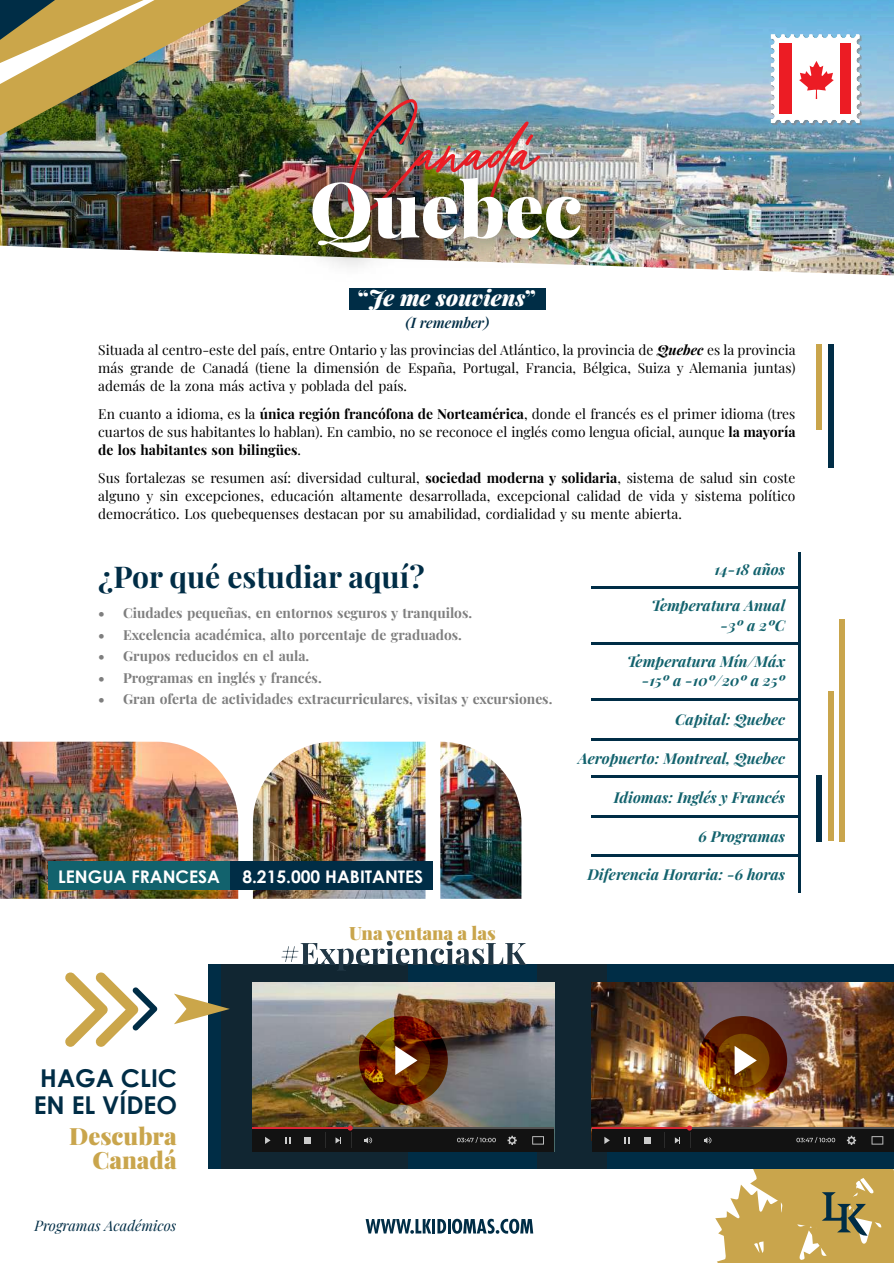
<style>
.page{position:relative;width:894px;height:1263px;background:#fff}
.page>*{position:absolute;margin:0;border:0;box-sizing:border-box;transform-origin:0 0}
.t1{font:139.95px "Suarte Free";color:#ec1e26}
.t2{font:900 76.5px "Playfair Display";color:#fff}
.t3{font:700 30px "Playfair Display";color:#002d46}
.t4{font:700 24.6px/27.2px "Century Gothic";color:#002d46}
.t5{font:900 23.7px/23.7px "Playfair Display";color:#c9a54c;text-align:right}
.t6{font:italic 900 22.05px "Playfair Display";color:#fff}
.t7{font:900 18.3px "Playfair Display";color:#c9a54c}
.t8{font:700 17.4px "Century Gothic";color:#fff}
.t9{font:italic 700 15px/19.6px "Playfair Display";color:#12626d;text-align:right}
.t10{font:italic 14.4px "Playfair Display";color:#002d46}
.t11{font:italic 600 14.4px "Playfair Display";color:#002d46}
.t12{font:13.8px/18px "Playfair Display";color:#000;text-align:justify}
.t13{font:700 13.8px "Playfair Display";color:#7e7e7e}
.s1{font-style:normal}
.s2{font-weight:700;font-style:italic}
.s3{font-weight:700}
</style>
<div class="page">
<div style="left:208px;top:965px;width:685px;height:204px;background:#002d46"></div>
<div style="left:221px;top:965px;width:186px;height:204px;background:#112632"></div>
<div style="left:537px;top:965px;width:69px;height:204px;background:#112632"></div>
<img style="left:252px;top:982px;width:302px;height:145px">
<svg style="left:359px;top:1016px;width:88px;height:89px;background:#642500"></svg>
<svg style="left:395px;top:1046px;width:22px;height:29px"></svg>
<hr style="left:252px;top:1127px;width:302px;height:3px;background:#525252">
<hr style="left:252px;top:1127px;width:98px;height:3px;background:#dc2835">
<div style="left:252px;top:1129px;width:302px;height:22px;background:#121212"></div>
<svg style="left:265px;top:1137px;width:5px;height:7px"></svg>
<svg style="left:335px;top:1137px;width:6px;height:6px"></svg>
<svg style="left:285px;top:1137px;width:5px;height:6px"></svg>
<svg style="left:364px;top:1137px;width:8px;height:6px"></svg>
<svg style="left:507px;top:1136px;width:9px;height:9px"></svg>
<svg style="left:457px;top:1137px;width:38px;height:6px"></svg>
<svg style="left:305px;top:1137px;width:6px;height:6px"></svg>
<svg style="left:347px;top:1125px;width:5px;height:23px"></svg>
<svg style="left:532px;top:1136px;width:11px;height:8px"></svg>
<img style="left:591px;top:982px;width:302px;height:145px">
<hr style="left:591px;top:1127px;width:302px;height:3px;background:#525252">
<hr style="left:591px;top:1127px;width:98px;height:3px;background:#dc2835">
<div style="left:591px;top:1129px;width:302px;height:22px;background:#121212"></div>
<svg style="left:604px;top:1137px;width:5px;height:7px"></svg>
<svg style="left:674px;top:1137px;width:6px;height:6px"></svg>
<svg style="left:624px;top:1137px;width:5px;height:6px"></svg>
<svg style="left:644px;top:1137px;width:6px;height:6px"></svg>
<svg style="left:686px;top:1125px;width:6px;height:23px"></svg>
<svg style="left:65px;top:972px;width:92px;height:75px"></svg>
<svg style="left:281px;top:941px;width:245px;height:30px"></svg>
<svg style="left:174px;top:994px;width:56px;height:30px"></svg>
<img style="left:703px;top:994px;width:190px;height:269px">
<img style="left:0;top:0;width:893px;height:276px">
<div style="left:349px;top:289px;width:196px;height:21px;background:#002d46"></div>
<svg style="left:770px;top:34px;width:91px;height:91px"></svg>
<svg style="left:365px;top:1219px;width:66px;height:15px"></svg>
<hr style="left:432px;top:1219px;width:3px;height:14px;background:#002d46">
<svg style="left:437px;top:1219px;width:9px;height:14px"></svg>
<hr style="left:447px;top:1219px;width:3px;height:14px;background:#002d46">
<svg style="left:452px;top:1219px;width:81px;height:15px"></svg>
<svg style="left:524px;top:134px;width:9px;height:12px"></svg>
<img style="left:281px;top:148px;width:328px;height:128px">
<img style="left:253px;top:742px;width:172px;height:157px">
<img style="left:440px;top:742px;width:81px;height:157px">
<img style="left:0;top:742px;width:238px;height:157px">
<img style="left:0;top:0;width:274px;height:149px">
<div style="left:827px;top:344px;width:6px;height:123px;background:#002d46"></div>
<hr style="left:591px;top:586px;width:207px;height:2px;background:#002d46">
<hr style="left:591px;top:642px;width:207px;height:2px;background:#002d46">
<hr style="left:591px;top:698px;width:207px;height:2px;background:#002d46">
<hr style="left:591px;top:738px;width:207px;height:2px;background:#002d46">
<hr style="left:591px;top:776px;width:207px;height:2px;background:#002d46">
<hr style="left:798px;top:553px;width:2px;height:340px;background:#002d46">
<hr style="left:591px;top:816px;width:207px;height:2px;background:#002d46">
<hr style="left:591px;top:854px;width:207px;height:2px;background:#002d46">
<div style="left:839px;top:619px;width:5px;height:222px;background:#c9a54c"></div>
<div style="left:827px;top:691px;width:6px;height:150px;background:#c9a54c"></div>
<div style="left:816px;top:775px;width:5px;height:66px;background:#002d46"></div>
<div style="left:816px;top:344px;width:5px;height:85px;background:#c9a54c"></div>
<div style="left:48px;top:861px;width:182px;height:29px;background:#12626d"></div>
<div style="left:230px;top:861px;width:203px;height:29px;background:#002d46"></div>
<h1 class="t1" style="left:358px;top:92px;width:181px">Canada</h1>
<h2 class="t2" style="left:309px;top:155px;width:274px">Quebec</h2>
<h3 class="t6" style="left:357px;top:282px;width:180px"><span class="s1">“</span>Je me souviens<span class="s1">”</span></h3>
<p class="t11" style="left:405px;top:312px;width:86px">(I remember)</p>
<p class="t12" style="left:98px;top:340px;width:698px">Situada al centro-este del paı́s, entre Ontario y las provincias del Atlá ntico, la provincia de <span class="s2">Quebec</span> es la provincia má s grande de Canadá (tiene la dimensió n de Españ a, Portugal, Francia, Bé lgica, Suiza y Alemania juntas) ademá s de la zona má s activa y poblada del paı́s.</p>
<p class="t12" style="left:98px;top:404px;width:698px">En cuanto a idioma, es la <span class="s3">ú nica regió n francó fona de Norteamérica</span>, donde el francé s es el primer idioma (tres cuartos de sus habitantes lo hablan). En cambio, no se reconoce el inglé s como lengua oficial, aunque <span class="s3">la mayorı́a de los habitantes son bilingü es</span>.</p>
<p class="t12" style="left:98px;top:468px;width:698px">Sus fortalezas se resumen ası́: diversidad cultural, <span class="s3">sociedad moderna y solidaria</span>, sistema de salud sin coste alguno y sin excepciones, educació n altamente desarrollada, excepcional calidad de vida y sistema polı́tico democrá tico. Los quebequenses destacan por su amabilidad, cordialidad y su mente abierta.</p>
<h3 class="t3" style="left:98px;top:555px;width:328px">¿Por qué estudiar aquí?</h3>
<p class="t13" style="left:98px;top:604px;width:375px">• Ciudades pequeñ as, en entornos seguros y tranquilos.</p>
<p class="t13" style="left:98px;top:625px;width:365px">• Excelencia académica, alto porcentaje de graduados.</p>
<p class="t13" style="left:98px;top:646px;width:212px">• Grupos reducidos en el aula.</p>
<p class="t13" style="left:98px;top:668px;width:225px">• Programas en inglés y francés.</p>
<p class="t13" style="left:98px;top:689px;width:455px">• Gran oferta de actividades extracurriculares, visitas y excursiones.</p>
<p class="t9" style="left:714px;top:558px;width:72px">14-18 años</p>
<p class="t9" style="left:651px;top:595px;width:135px">Temperatura Anual -3º a 2ºC</p>
<p class="t9" style="left:626px;top:651px;width:160px">Temperatura Mín/Máx -15º a -10º/20º a 25º</p>
<p class="t9" style="left:675px;top:709px;width:111px">Capital: Quebec</p>
<p class="t9" style="left:578px;top:748px;width:208px">Aeropuerto: Montreal, Quebec</p>
<p class="t9" style="left:613px;top:787px;width:173px">Idiomas: Inglés y Francés</p>
<p class="t9" style="left:698px;top:825px;width:88px">6 Programas</p>
<p class="t8" style="left:58px;top:870px;width:163px">LENGUA FRANCESA</p>
<p class="t8" style="left:242px;top:870px;width:182px">8.215.000 HABITANTES</p>
<p class="t9" style="left:587px;top:864px;width:199px">Diferencia Horaria: -6 horas</p>
<h3 class="t4" style="left:34px;top:1066px;width:145px">HAGA CLIC<br>EN EL VÍDEO</h3>
<h3 class="t5" style="left:69px;top:1123px;width:109px">Descubra<br>Canadá</h3>
<p class="t10" style="left:34px;top:1216px;width:143px">Programas Académicos</p>
<h3 class="t7" style="left:349px;top:920px;width:148px">Una ventana a las</h3>
</div>
